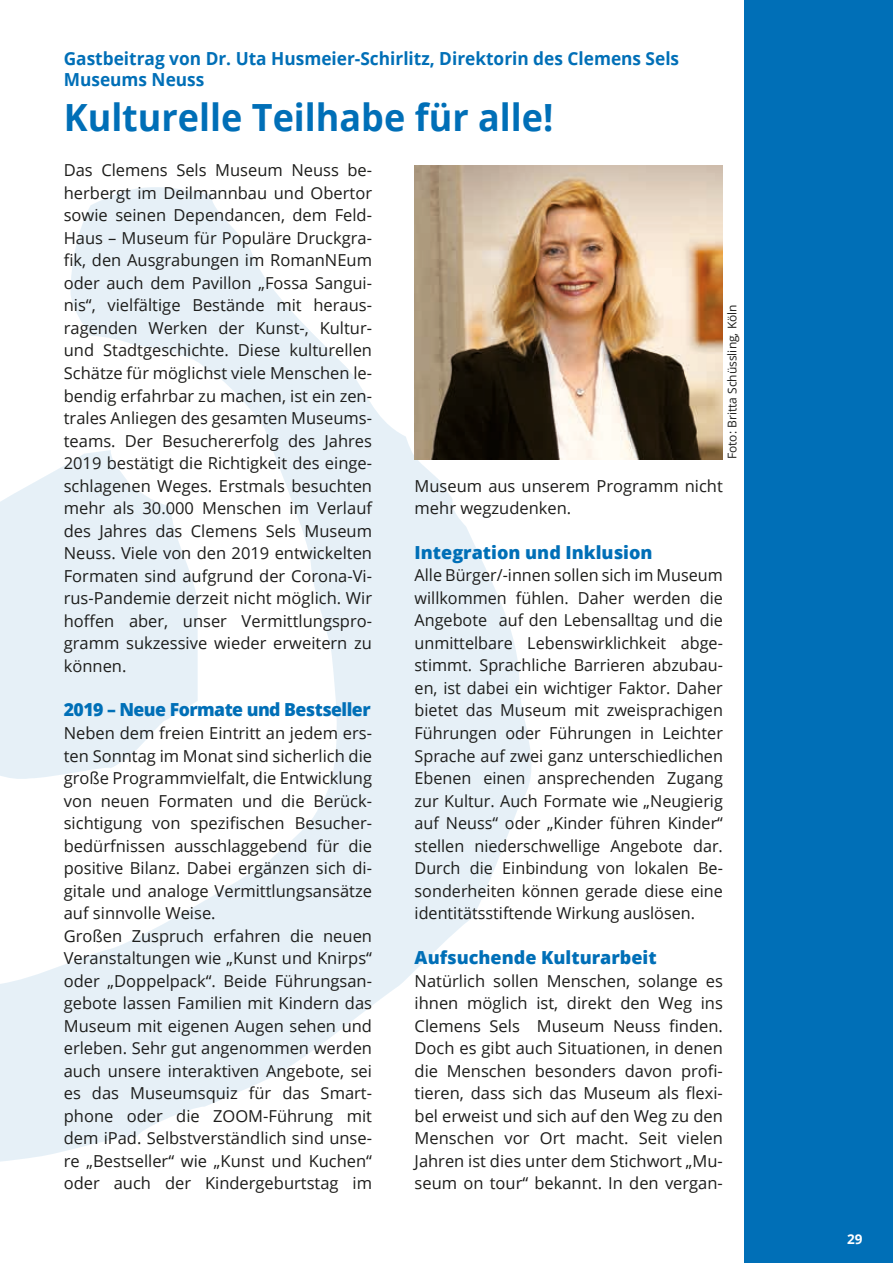
<style>
.page{position:relative;width:893px;height:1263px;background:#fff}
.page>*{position:absolute;margin:0;border:0;box-sizing:border-box;transform-origin:0 0}
.t1{font:700 37.5px "Open Sans";color:#006fb7;scale:.96 1}
.t2{font:700 18px/21.6px "Open Sans";color:#006fb7;scale:.96 1}
.t3{font:800 18px "Open Sans";color:#006fb7}
.t4{font:800 18px "Open Sans";letter-spacing:-.03em;color:#006fb7}
.t5{font:16.5px/22.5px "Open Sans";color:#1d1d1b;text-align:justify}
.t6{font:700 13.5px "Open Sans";color:#fff}
.t7{font:12px "Open Sans";color:#1d1d1b}
</style>
<div class="page">
<svg style="left:0;top:185px;width:539px;height:977px;fill:#e6f0f7"></svg>
<div style="left:744px;top:0;width:149px;height:1263px;background:#006fb7"></div>
<img style="left:415px;top:166px;width:308px;height:293px">
<p class="t2" style="left:64px;top:47px;width:643px">Gastbeitrag von Dr. Uta Husmeier-Schirlitz, Direktorin des Clemens Sels<br>Museums Neuss</p>
<h1 class="t1" style="left:64px;top:91px;width:511px">Kulturelle Teilhabe für alle!</h1>
<p class="t5" style="left:64px;top:159px;width:310px">Das Clemens Sels Museum Neuss be&shy;herbergt im Deilmannbau und Obertor sowie seinen Dependancen, dem Feld-Haus – Museum für Populäre Druckgra&shy;fik, den Ausgrabungen im RomanNEum oder auch dem Pavillon „Fossa Sangui&shy;nis“, vielfältige Bestände mit heraus&shy;ragenden Werken der Kunst-, Kultur&shy;und Stadtgeschichte. Diese kulturellen Schätze für möglichst viele Menschen le&shy;bendig erfahrbar zu machen, ist ein zen&shy;trales Anliegen des gesamten Museums&shy;teams. Der Besuchererfolg des Jahres 2019 bestätigt die Richtigkeit des einge&shy;schlagenen Weges. Erstmals besuchten mehr als 30.000 Menschen im Verlauf des Jahres das Clemens Sels Museum Neuss. Viele von den 2019 entwickelten Formaten sind aufgrund der Corona-Vi&shy;rus-Pandemie derzeit nicht möglich. Wir hoffen aber, unser Vermittlungspro&shy;gramm sukzessive wieder erweitern zu können.</p>
<p class="t4" style="left:64px;top:696px;width:308px">2019 – Neue Formate und Bestseller</p>
<p class="t5" style="left:64px;top:721px;width:310px;text-align:left">Neben dem freien Eintritt an jedem ers&shy;ten Sonntag im Monat sind sicherlich die große Programmvielfalt, die Entwicklung von neuen Formaten und die Berück&shy;sichtigung von spezifischen Besucher&shy;bedürfnissen ausschlaggebend für die positive Bilanz. Dabei ergänzen sich di&shy;gitale und analoge Vermittlungsansätze auf sinnvolle Weise.<br>Großen Zuspruch erfahren die neuen Veranstaltungen wie „Kunst und Knirps“ oder „Doppelpack“. Beide Führungsan&shy;gebote lassen Familien mit Kindern das Museum mit eigenen Augen sehen und erleben. Sehr gut angenommen werden auch unsere interaktiven Angebote, sei es das Museumsquiz für das Smart&shy;phone oder die ZOOM-Führung mit dem iPad. Selbstverständlich sind unse&shy;re „Bestseller“ wie „Kunst und Kuchen“ oder auch der Kindergeburtstag im</p>
<p class="t7" style="left:724px;top:459px;width:156px;rotate:-90deg">Foto: Britta Schüssling, Köln</p>
<p class="t5" style="left:415px;top:474px;width:310px">Museum aus unserem Programm nicht mehr wegzudenken.</p>
<p class="t3" style="left:415px;top:539px;width:240px">Integration und Inklusion</p>
<p class="t5" style="left:415px;top:564px;width:310px">Alle Bürger/-innen sollen sich im Museum willkommen fühlen. Daher werden die Angebote auf den Lebensalltag und die unmittelbare Lebenswirklichkeit abge&shy;stimmt. Sprachliche Barrieren abzubau&shy;en, ist dabei ein wichtiger Faktor. Daher bietet das Museum mit zweisprachigen Führungen oder Führungen in Leichter Sprache auf zwei ganz unterschiedlichen Ebenen einen ansprechenden Zugang zur Kultur. Auch Formate wie „Neugierig auf Neuss“ oder „Kinder führen Kinder“ stellen niederschwellige Angebote dar.<br>Durch die Einbindung von lokalen Be&shy;sonderheiten können gerade diese eine identitätsstiftende Wirkung auslösen.</p>
<p class="t3" style="left:415px;top:944px;width:244px">Aufsuchende Kulturarbeit</p>
<p class="t5" style="left:415px;top:969px;width:310px">Natürlich sollen Menschen, solange es ihnen möglich ist, direkt den Weg ins Clemens Sels Museum Neuss finden.<br>Doch es gibt auch Situationen, in denen die Menschen besonders davon profi&shy;tieren, dass sich das Museum als flexi&shy;bel erweist und sich auf den Weg zu den Menschen vor Ort macht. Seit vielen Jahren ist dies unter dem Stichwort „Mu&shy;seum on tour“ bekannt. In den vergan-</p>
<p class="t6" style="left:847px;top:1229px;width:17px">29</p>
</div>
